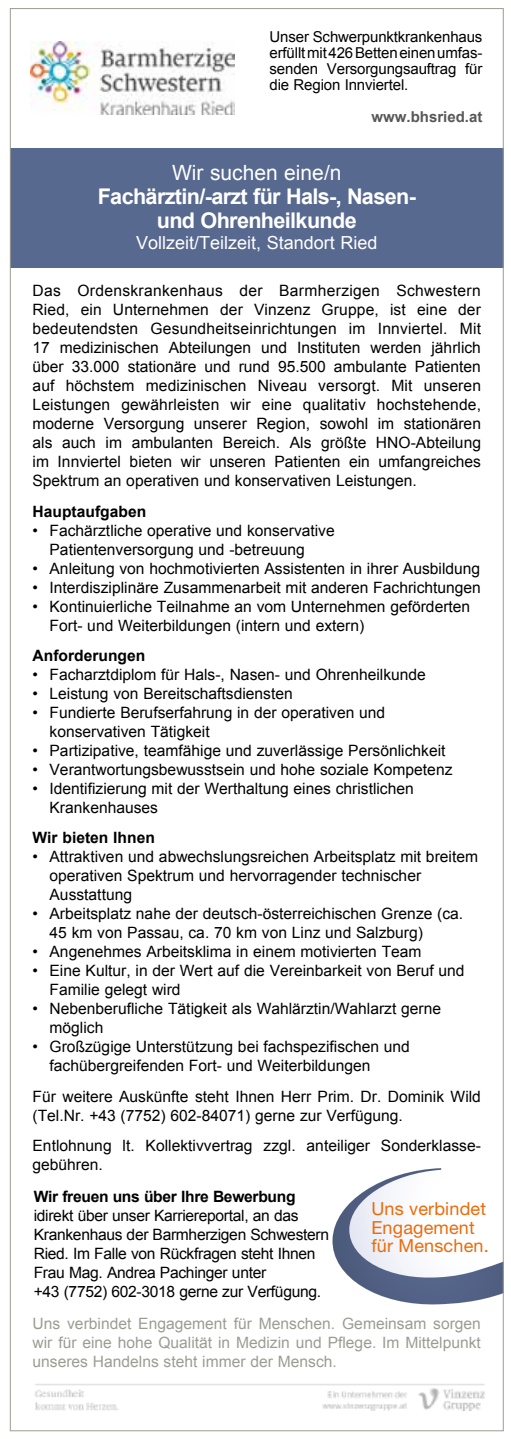
<style>
.page{position:relative;width:511px;height:1439px;background:#fff}
.page>*{position:absolute;margin:0;border:0;box-sizing:border-box;transform-origin:0 0}
.t1{font:700 21.6px/24px "Arial";letter-spacing:-.03em;color:#fff;text-align:center}
.t2{font:21px "Arial";color:#fff}
.t3{font:18px/18.6px "Helvetica Neue LT Pro";letter-spacing:.01em;color:#eb6b09}
.t4{font:18px "Arial";color:#fff}
.t5{font:15.6px/19px "Arial";color:#000}
.t6{font:15.6px/19px "Arial";letter-spacing:-.02em;color:#000}
.t7{font:15.6px/19px "Arial";color:#9d9c93;text-align:justify}
.t8{font:700 15.6px "Arial";color:#000}
.t9{font:700 15.6px "Arial";letter-spacing:-.02em;color:#000}
.t10{font:15px/16px "Arial";letter-spacing:-.01em;color:#000;text-align:justify}
.t11{font:700 15px "Arial";color:#58585a}
</style>
<div class="page">
<div style="left:10px;top:148px;width:493px;height:119px;background:#58698f"></div>
<img style="left:30px;top:42px;width:204px;height:73px">
<svg style="left:332px;top:1168px;width:169px;height:137px"></svg>
<img style="left:34px;top:1384px;width:451px;height:26px">
<p class="t10" style="left:269px;top:29px;width:214px">Unser Schwerpunktkrankenhaus erfüllt mit 426 Betten einen umfas&shy;senden Versorgungsauftrag für die Region Innviertel.</p>
<p class="t11" style="left:371px;top:106px;width:112px">www.bhsried.at</p>
<h2 class="t2" style="left:172px;top:158px;width:171px">Wir suchen eine/n</h2>
<h1 class="t1" style="left:98px;top:185px;width:319px">Fachärztin/-arzt für Hals-, Nasen&shy;und Ohrenheilkunde</h1>
<p class="t4" style="left:136px;top:231px;width:243px">Vollzeit/Teilzeit, Standort Ried</p>
<p class="t5" style="left:32px;top:281px;width:449px;text-align:justify">Das Ordenskrankenhaus der Barmherzigen Schwestern Ried, ein Unternehmen der Vinzenz Gruppe, ist eine der bedeutendsten Gesundheitseinrichtungen im Innviertel. Mit 17 medizinischen Abteilungen und Instituten werden jährlich über 33.000 stationäre und rund 95.500 ambulante Patienten auf höchstem medizinischen Niveau versorgt. Mit unseren Leistungen gewährleisten wir eine qualitativ hochstehende, moderne Versorgung unserer Region, sowohl im stationären als auch im ambulanten Bereich. Als größte HNO-Abteilung im Innviertel bieten wir unseren Patienten ein umfangreiches Spektrum an operativen und konservativen Leistungen.</p>
<p class="t8" style="left:32px;top:501px;width:115px">Hauptaufgaben</p>
<p class="t5" style="left:49px;top:521px;width:286px;text-indent:-17px">• Fachärztliche operative und konservative<br>Patientenversorgung und -betreuung</p>
<p class="t5" style="left:32px;top:559px;width:449px">• Anleitung von hochmotivierten Assistenten in ihrer Ausbildung</p>
<p class="t5" style="left:32px;top:578px;width:449px">• Interdisziplinäre Zusammenarbeit mit anderen Fachrichtungen</p>
<p class="t5" style="left:49px;top:597px;width:422px;text-indent:-17px">• Kontinuierliche Teilnahme an vom Unternehmen geförderten<br>Fort- und Weiterbildungen (intern und extern)</p>
<p class="t8" style="left:32px;top:645px;width:114px">Anforderungen</p>
<p class="t5" style="left:32px;top:665px;width:394px">• Facharztdiplom für Hals-, Nasen- und Ohrenheilkunde</p>
<p class="t5" style="left:32px;top:684px;width:261px">• Leistung von Bereitschaftsdiensten</p>
<p class="t5" style="left:49px;top:703px;width:337px;text-indent:-17px">• Fundierte Berufserfahrung in der operativen und konservativen Tätigkeit</p>
<p class="t5" style="left:32px;top:741px;width:414px">• Partizipative, teamfähige und zuverlässige Persönlichkeit</p>
<p class="t5" style="left:32px;top:760px;width:421px">• Verantwortungsbewusstsein und hohe soziale Kompetenz</p>
<p class="t5" style="left:49px;top:779px;width:365px;text-indent:-17px">• Identifizierung mit der Werthaltung eines christlichen<br>Krankenhauses</p>
<p class="t8" style="left:32px;top:827px;width:124px">Wir bieten Ihnen</p>
<p class="t5" style="left:49px;top:847px;width:429px;text-indent:-17px">• Attraktiven und abwechslungsreichen Arbeitsplatz mit breitem operativen Spektrum und hervorragender technischer<br>Ausstattung</p>
<p class="t5" style="left:49px;top:904px;width:415px;text-indent:-17px">• Arbeitsplatz nahe der deutsch-österreichischen Grenze (ca.<br>45 km von Passau, ca. 70 km von Linz und Salzburg)</p>
<p class="t5" style="left:32px;top:942px;width:390px">• Angenehmes Arbeitsklima in einem motivierten Team</p>
<p class="t5" style="left:49px;top:961px;width:416px;text-indent:-17px">• Eine Kultur, in der Wert auf die Vereinbarkeit von Beruf und<br>Familie gelegt wird</p>
<p class="t5" style="left:49px;top:999px;width:393px;text-indent:-17px">• Nebenberufliche Tätigkeit als Wahlärztin/Wahlarzt gerne möglich</p>
<p class="t5" style="left:49px;top:1037px;width:361px;text-indent:-17px">• Großzügige Unterstützung bei fachspezifischen und fachübergreifenden Fort- und Weiterbildungen</p>
<p class="t5" style="left:32px;top:1087px;width:449px">Für weitere Auskünfte steht Ihnen Herr Prim. Dr. Dominik Wild (Tel.Nr. +43 (7752) 602-84071) gerne zur Verfügung.</p>
<p class="t5" style="left:32px;top:1136px;width:449px">Entlohnung lt. Kollektivvertrag zzgl. anteiliger Sonderklasse&shy;gebühren.</p>
<p class="t9" style="left:34px;top:1186px;width:263px">Wir freuen uns über Ihre Bewerbung</p>
<p class="t6" style="left:34px;top:1206px;width:296px">idirekt über unser Karriereportal, an das Krankenhaus der Barmherzigen Schwestern Ried. Im Falle von Rückfragen steht Ihnen Frau Mag. Andrea Pachinger unter<br>+43 (7752) 602-3018 gerne zur Verfügung.</p>
<p class="t3" style="left:371px;top:1199px;width:119px">Uns verbindet<br>Engagement für Menschen.</p>
<p class="t7" style="left:32px;top:1314px;width:449px">Uns verbindet Engagement für Menschen. Gemeinsam sorgen wir für eine hohe Qualität in Medizin und Pflege. Im Mittelpunkt unseres Handelns steht immer der Mensch.</p>
</div>
